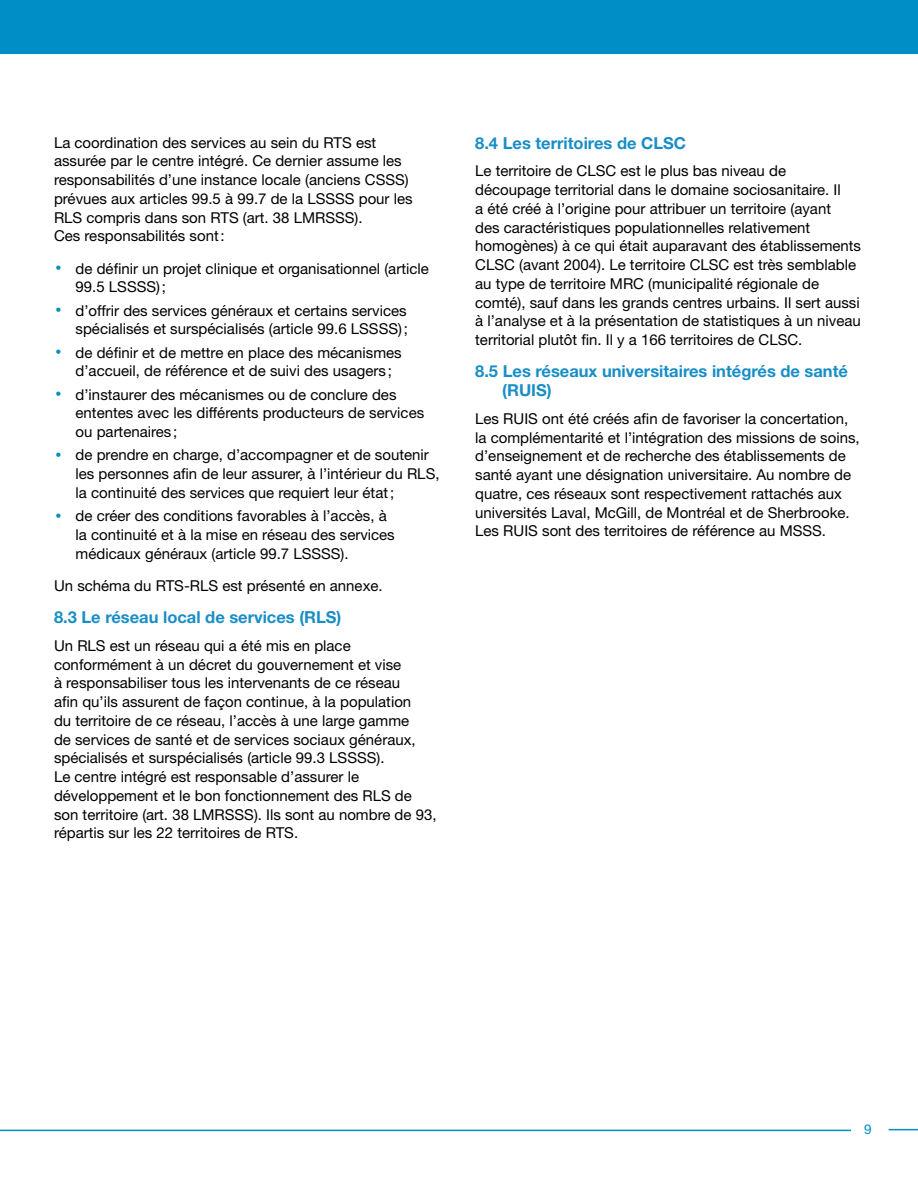
<style>
.page{position:relative;width:918px;height:1188px;background:#fff}
.page>*{position:absolute;margin:0;border:0;box-sizing:border-box;transform-origin:0 0}
.t1{font:700 16.5px/18.8px "Helvetica Neue LT Std";color:#188ec6}
.t2{font:15px/18.8px "Helvetica Neue LT Std";color:#000}
.t3{font:13.5px "Helvetica Neue LT Std";color:#008fc3}
.s1{font-size:12px;color:#008ec6}
</style>
<div class="page">
<div style="left:0;top:0;width:918px;height:54px;background:#008ec6"></div>
<hr style="left:0;top:1130px;width:851px;height:1px;background:#008fc3">
<svg style="left:889px;top:1129px;width:29px;height:1px"></svg>
<p class="t2" style="left:54px;top:133px;width:360px">La coordination des services au sein du RTS est assurée par le centre intégré. Ce dernier assume les responsabilités d’une instance locale (anciens CSSS) prévues aux articles 99.5 à 99.7 de la LSSSS pour les RLS compris dans son RTS (art. 38 LMRSSS).<br>Ces responsabilités sont:</p>
<p class="t2" style="left:76px;top:259px;width:355px;text-indent:-20px"><span class="s1">•</span> de définir un projet clinique et organisationnel (article<br>99.5 LSSSS);</p>
<p class="t2" style="left:55px;top:301px;width:354px;text-align:right"><span class="s1">•</span> d’offrir des services généraux et certains services spécialisés et surspécialisés (article 99.6 LSSSS);</p>
<p class="t2" style="left:76px;top:343px;width:328px;text-indent:-20px"><span class="s1">•</span> de définir et de mettre en place des mécanismes d’accueil, de référence et de suivi des usagers ;</p>
<p class="t2" style="left:76px;top:385px;width:350px;text-indent:-20px"><span class="s1">•</span> d’instaurer des mécanismes ou de conclure des ententes avec les différents producteurs de services ou partenaires ;</p>
<p class="t2" style="left:76px;top:445px;width:365px;text-indent:-20px"><span class="s1">•</span> de prendre en charge, d’accompagner et de soutenir les personnes afin de leur assurer, à l’intérieur du RLS, la continuité des services que requiert leur état;</p>
<p class="t2" style="left:76px;top:506px;width:321px;text-indent:-20px"><span class="s1">•</span> de créer des conditions favorables à l’accès, à la continuité et à la mise en réseau des services médicaux généraux (article 99.7 LSSSS).</p>
<p class="t2" style="left:54px;top:576px;width:330px">Un schéma du RTS-RLS est présenté en annexe.</p>
<p class="t1" style="left:54px;top:607px;width:289px">8.3 Le réseau local de services (RLS)</p>
<p class="t2" style="left:54px;top:636px;width:384px">Un RLS est un réseau qui a été mis en place conformément à un décret du gouvernement et vise<br>à responsabiliser tous les intervenants de ce réseau<br>afin qu’ils assurent de façon continue, à la population<br>du territoire de ce réseau, l’accès à une large gamme<br>de services de santé et de services sociaux généraux, spécialisés et surspécialisés (article 99.3 LSSSS).<br>Le centre intégré est responsable d’assurer le développement et le bon fonctionnement des RLS de son territoire (art. 38 LMRSSS). Ils sont au nombre de 93, répartis sur les 22 territoires de RTS.</p>
<p class="t1" style="left:475px;top:133px;width:212px">8.4 Les territoires de CLSC</p>
<p class="t2" style="left:475px;top:161px;width:387px">Le territoire de CLSC est le plus bas niveau de découpage territorial dans le domaine sociosanitaire. Il<br>a été créé à l’origine pour attribuer un territoire (ayant<br>des caractéristiques populationnelles relativement homogènes) à ce qui était auparavant des établissements CLSC (avant 2004). Le territoire CLSC est très semblable au type de territoire MRC (municipalité régionale de comté), sauf dans les grands centres urbains. Il sert aussi à l’analyse et à la présentation de statistiques à un niveau territorial plutôt fin. Il y a 166 territoires de CLSC.</p>
<p class="t1" style="left:502px;top:362px;width:347px;text-indent:-27px">8.5 Les réseaux universitaires intégrés de santé (RUIS)</p>
<p class="t2" style="left:475px;top:409px;width:386px">Les RUIS ont été créés afin de favoriser la concertation, la complémentarité et l’intégration des missions de soins, d’enseignement et de recherche des établissements de santé ayant une désignation universitaire. Au nombre de quatre, ces réseaux sont respectivement rattachés aux universités Laval, McGill, de Montréal et de Sherbrooke.<br>Les RUIS sont des territoires de référence au MSSS.</p>
<p class="t3" style="left:864px;top:1121px;width:9px">9</p>
</div>
